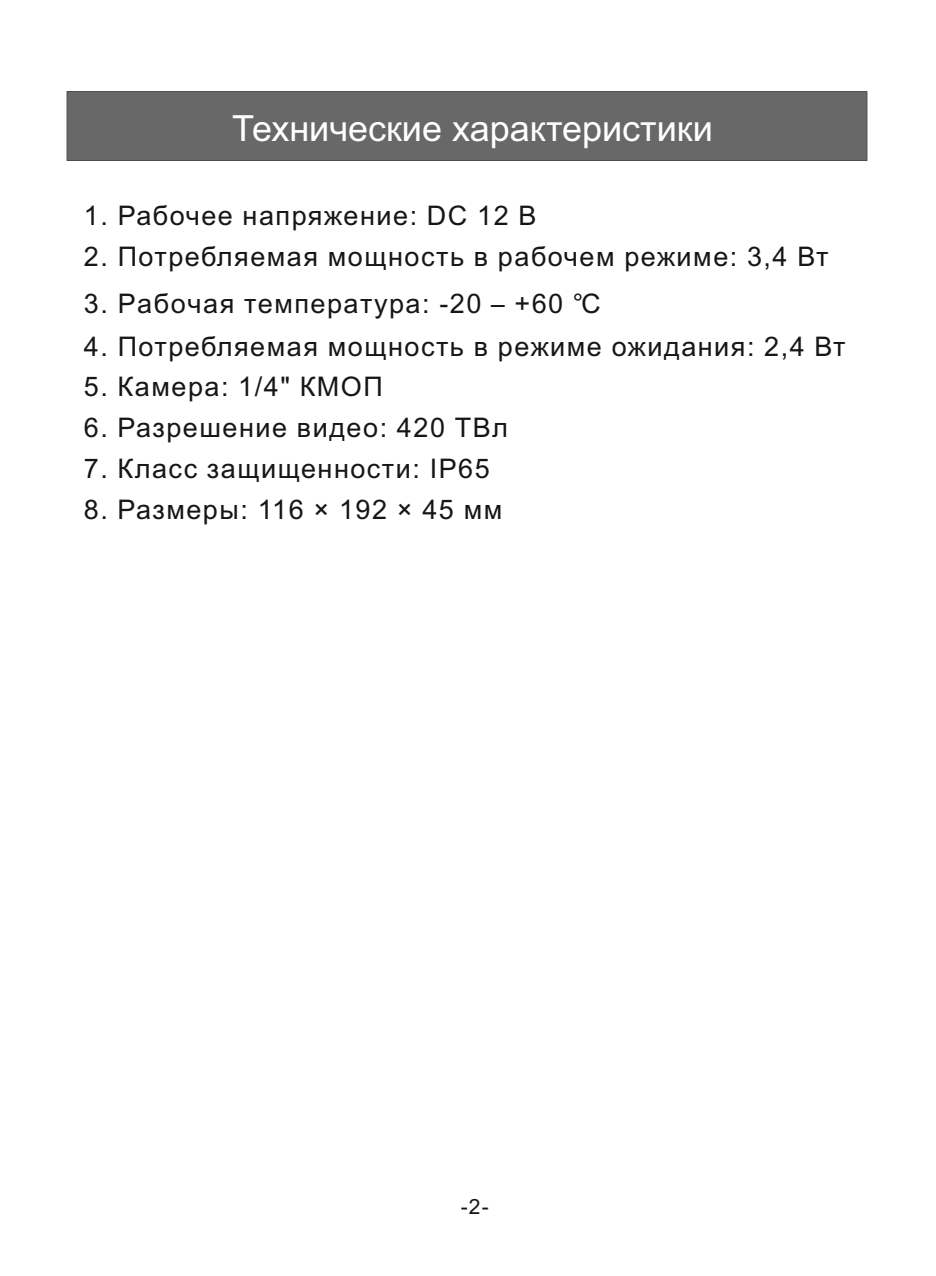
<style>
.page{position:relative;width:936px;height:1276px;background:#fff}
.page>*{position:absolute;margin:0;border:0;box-sizing:border-box;transform-origin:0 0}
.t1{font:36px "Arial";color:#fff}
.t2{font:27px "Arial";letter-spacing:.055em;color:#151616}
.t3{font:27px "Arial Unicode MS";letter-spacing:.055em;color:#151616}
.t4{font:21px "Arial";color:#151616}
.s1{font-family:"Arial"}
</style>
<div class="page">
<div style="left:66px;top:91px;width:801px;height:70px;background:#686868"></div>
<h1 class="t1" style="left:232px;top:115px;width:482px">Технические характеристики</h1>
<p class="t2" style="left:84px;top:206px;width:454px">1. Рабочее напряжение: DC 12 В</p>
<p class="t2" style="left:84px;top:246px;width:746px">2. Потребляемая мощность в рабочем режиме: 3,4 Вт</p>
<p class="t3" style="left:84px;top:293px;width:518px"><span class="s1">3.</span> Рабочая температура: -20 – +60 ℃</p>
<p class="t2" style="left:84px;top:336px;width:763px">4. Потребляемая мощность в режиме ожидания: 2,4 Вт</p>
<p class="t2" style="left:84px;top:377px;width:300px">5. Камера: 1/4" КМОП</p>
<p class="t2" style="left:84px;top:417px;width:425px">6. Разрешение видео: 420 ТВл</p>
<p class="t2" style="left:84px;top:458px;width:407px">7. Класс защищенности: IP65</p>
<p class="t2" style="left:84px;top:499px;width:420px">8. Размеры: 116 × 192 × 45 мм</p>
<p class="t4" style="left:461px;top:1198px;width:29px">-2-</p>
</div>
